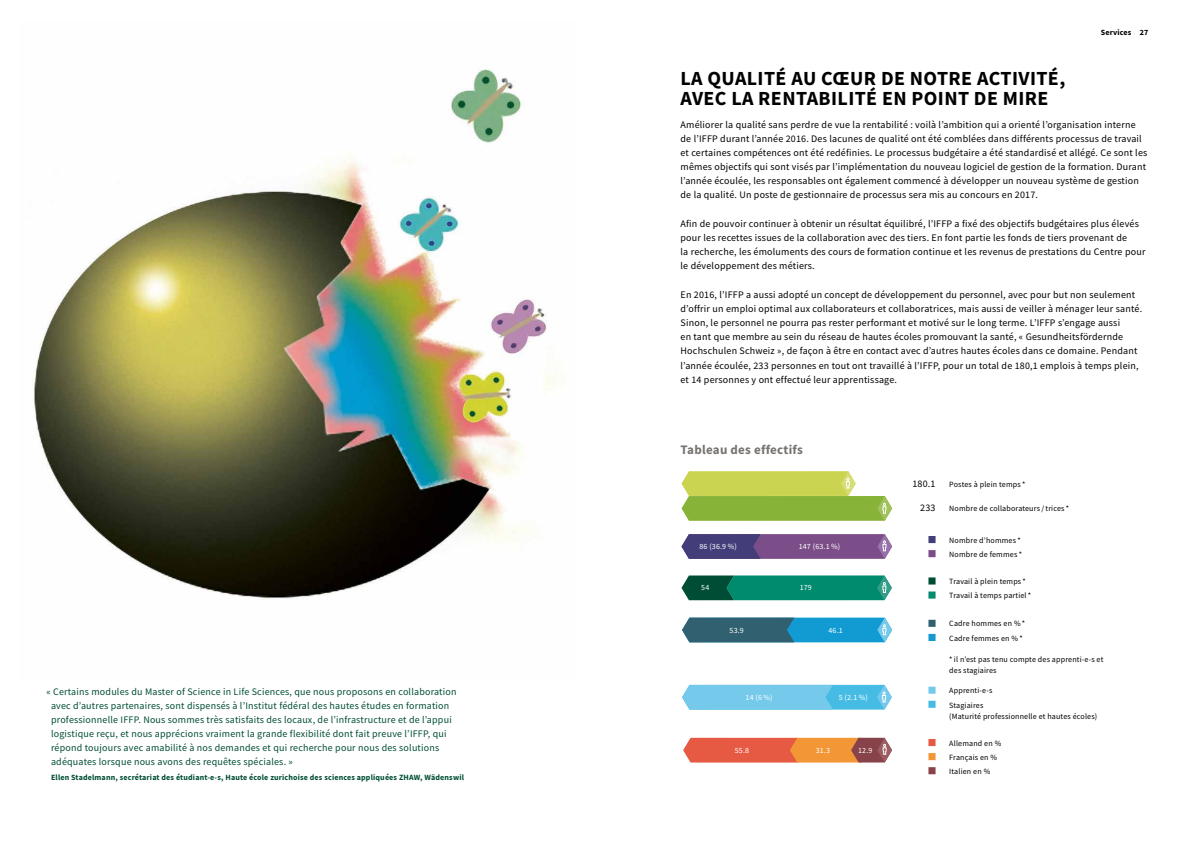
<style>
.page{position:relative;width:1191px;height:842px;background:#fff}
.page>*{position:absolute;margin:0;border:0;box-sizing:border-box;transform-origin:0 0}
.t1{font:700 20px/20px "Source Sans Pro";letter-spacing:.02em;color:#000}
.t2{font:700 13px "Source Sans Pro";letter-spacing:.02em;color:#777470}
.t3{font:10px/14.2px "Source Sans Pro";letter-spacing:.02em;color:#000}
.t4{font:10px/14.2px "Source Sans Pro";letter-spacing:.02em;color:#004d36}
.t5{font:8px/14.2px "Source Sans Pro";letter-spacing:.02em;color:#000}
.t6{font:700 8px "Source Sans Pro";letter-spacing:.02em;color:#004d36}
.t7{font:700 8px "Source Sans Pro";letter-spacing:.02em;color:#000}
.t8{font:7.9px "Source Sans Pro";letter-spacing:.02em;color:#fff}
.t9{font:700 6.5px "Source Sans Pro";letter-spacing:.065em;color:#000}
.t10{font:6.5px "Source Sans Pro";letter-spacing:.065em;color:#000}
</style>
<div class="page">
<img style="left:34px;top:69px;width:521px;height:531px">
<svg style="left:681px;top:471px;width:211px;height:50px;background:#b2ca5d"></svg>
<svg style="left:681px;top:534px;width:211px;height:25px;background:#6f518a"></svg>
<svg style="left:681px;top:575px;width:211px;height:25px;background:#11856b"></svg>
<svg style="left:682px;top:618px;width:210px;height:24px;background:#2c83a3"></svg>
<svg style="left:683px;top:738px;width:209px;height:24px;background:#dc6f48"></svg>
<svg style="left:682px;top:685px;width:210px;height:25px;background:#6fc8ea"></svg>
<div style="left:928px;top:536px;width:7px;height:7px;background:#433e7a"></div>
<div style="left:928px;top:550px;width:7px;height:7px;background:#7c4e89"></div>
<div style="left:928px;top:577px;width:7px;height:7px;background:#004d36"></div>
<div style="left:928px;top:591px;width:7px;height:8px;background:#008b6e"></div>
<div style="left:928px;top:739px;width:7px;height:7px;background:#e65a44"></div>
<div style="left:928px;top:753px;width:7px;height:7px;background:#f29636"></div>
<div style="left:928px;top:767px;width:7px;height:7px;background:#88434a"></div>
<div style="left:928px;top:620px;width:7px;height:7px;background:#316270"></div>
<div style="left:928px;top:634px;width:7px;height:7px;background:#159ad1"></div>
<div style="left:928px;top:687px;width:7px;height:7px;background:#75c9ec"></div>
<div style="left:928px;top:701px;width:7px;height:7px;background:#46bce5"></div>
<p class="t4" style="left:51px;top:684px;width:407px;text-indent:-5px">« Certains modules du Master of Science in Life Sciences, que nous proposons en collaboration avec d’autres partenaires, sont dispensés à l’Institut fédéral des hautes études en formation professionnelle IFFP. Nous sommes très satisfaits des locaux, de l’infrastructure et de l’appui logistique reçu, et nous apprécions vraiment la grande flexibilité dont fait preuve l’IFFP, qui répond toujours avec amabilité à nos demandes et qui recherche pour nous des solutions adéquates lorsque nous avons des requêtes spéciales. »</p>
<p class="t6" style="left:51px;top:771px;width:414px">Ellen Stadelmann, secrétariat des étudiant-e-s, Haute école zurichoise des sciences appliquées ZHAW, Wädenswil</p>
<h1 class="t1" style="left:680px;top:68px;width:386px">LA QUALITÉ AU CŒUR DE NOTRE ACTIVITÉ,<br>AVEC LA RENTABILITÉ EN POINT DE MIRE</h1>
<p class="t7" style="left:1100px;top:27px;width:49px">Services 27</p>
<p class="t3" style="left:680px;top:117px;width:468px">Améliorer la qualité sans perdre de vue la rentabilité : voilà l’ambition qui a orienté l’organisation interne de l’IFFP durant l’année 2016. Des lacunes de qualité ont été comblées dans différents processus de travail et certaines compétences ont été redéfinies. Le processus budgétaire a été standardisé et allégé. Ce sont les mêmes objectifs qui sont visés par l’implémentation du nouveau logiciel de gestion de la formation. Durant l’année écoulée, les responsables ont également commencé à développer un nouveau système de gestion de la qualité. Un poste de gestionnaire de processus sera mis au concours en 2017.</p>
<p class="t3" style="left:680px;top:216px;width:466px">Afin de pouvoir continuer à obtenir un résultat équilibré, l’IFFP a fixé des objectifs budgétaires plus élevés pour les recettes issues de la collaboration avec des tiers. En font partie les fonds de tiers provenant de<br>la recherche, les émoluments des cours de formation continue et les revenus de prestations du Centre pour le développement des métiers.</p>
<p class="t3" style="left:680px;top:287px;width:463px">En 2016, l’IFFP a aussi adopté un concept de développement du personnel, avec pour but non seulement d’offrir un emploi optimal aux collaborateurs et collaboratrices, mais aussi de veiller à ménager leur santé.<br>Sinon, le personnel ne pourra pas rester performant et motivé sur le long terme. L’IFFP s’engage aussi<br>en tant que membre au sein du réseau de hautes écoles promouvant la santé, « Gesundheitsfördernde Hochschulen Schweiz », de façon à être en contact avec d’autres hautes écoles dans ce domaine. Pendant l’année écoulée, 233 personnes en tout ont travaillé à l’IFFP, pour un total de 180,1 emplois à temps plein, et 14 personnes y ont effectué leur apprentissage.</p>
<p class="t10" style="left:682px;top:214px;width:27px">Services</p>
<p class="t9" style="left:682px;top:222px;width:89px">Übersicht Personalbestand</p>
<h2 class="t2" style="left:680px;top:440px;width:124px">Tableau des effectifs</h2>
<p class="t8" style="left:699px;top:542px;width:39px">86 (36.9 %)</p>
<p class="t8" style="left:798px;top:542px;width:43px">147 (63.1 %)</p>
<p class="t8" style="left:701px;top:583px;width:10px">54</p>
<p class="t8" style="left:800px;top:583px;width:14px">179</p>
<p class="t8" style="left:729px;top:625px;width:16px">53.9</p>
<p class="t8" style="left:828px;top:625px;width:16px">46.1</p>
<p class="t8" style="left:745px;top:692px;width:28px">14 (6 %)</p>
<p class="t8" style="left:838px;top:692px;width:31px">5 (2.1 %)</p>
<p class="t8" style="left:735px;top:745px;width:16px">55.8</p>
<p class="t8" style="left:815px;top:745px;width:16px">31.3</p>
<p class="t8" style="left:858px;top:745px;width:16px">12.9</p>
<p class="t3" style="left:912px;top:477px;width:25px">180.1</p>
<p class="t3" style="left:920px;top:501px;width:17px">233</p>
<p class="t5" style="left:949px;top:478px;width:78px">Postes à plein temps *</p>
<p class="t5" style="left:949px;top:502px;width:121px">Nombre de collaborateurs /trices *</p>
<p class="t5" style="left:949px;top:533px;width:74px">Nombre d’hommes *<br>Nombre de femmes *</p>
<p class="t5" style="left:949px;top:574px;width:83px">Travail à plein temps *<br>Travail à temps partiel *</p>
<p class="t5" style="left:949px;top:617px;width:77px">Cadre hommes en % *<br>Cadre femmes en % *</p>
<p class="t5" style="left:949px;top:654px;width:156px;line-height:11px">* il n’est pas tenu compte des apprenti-e-s et des stagiaires</p>
<p class="t5" style="left:949px;top:684px;width:45px">Apprenti-e-s<br>Stagiaires</p>
<p class="t5" style="left:949px;top:709px;width:149px">(Maturité professionnelle et hautes écoles)</p>
<p class="t5" style="left:949px;top:736px;width:53px">Allemand en %<br>Français en %<br>Italien en %</p>
</div>
